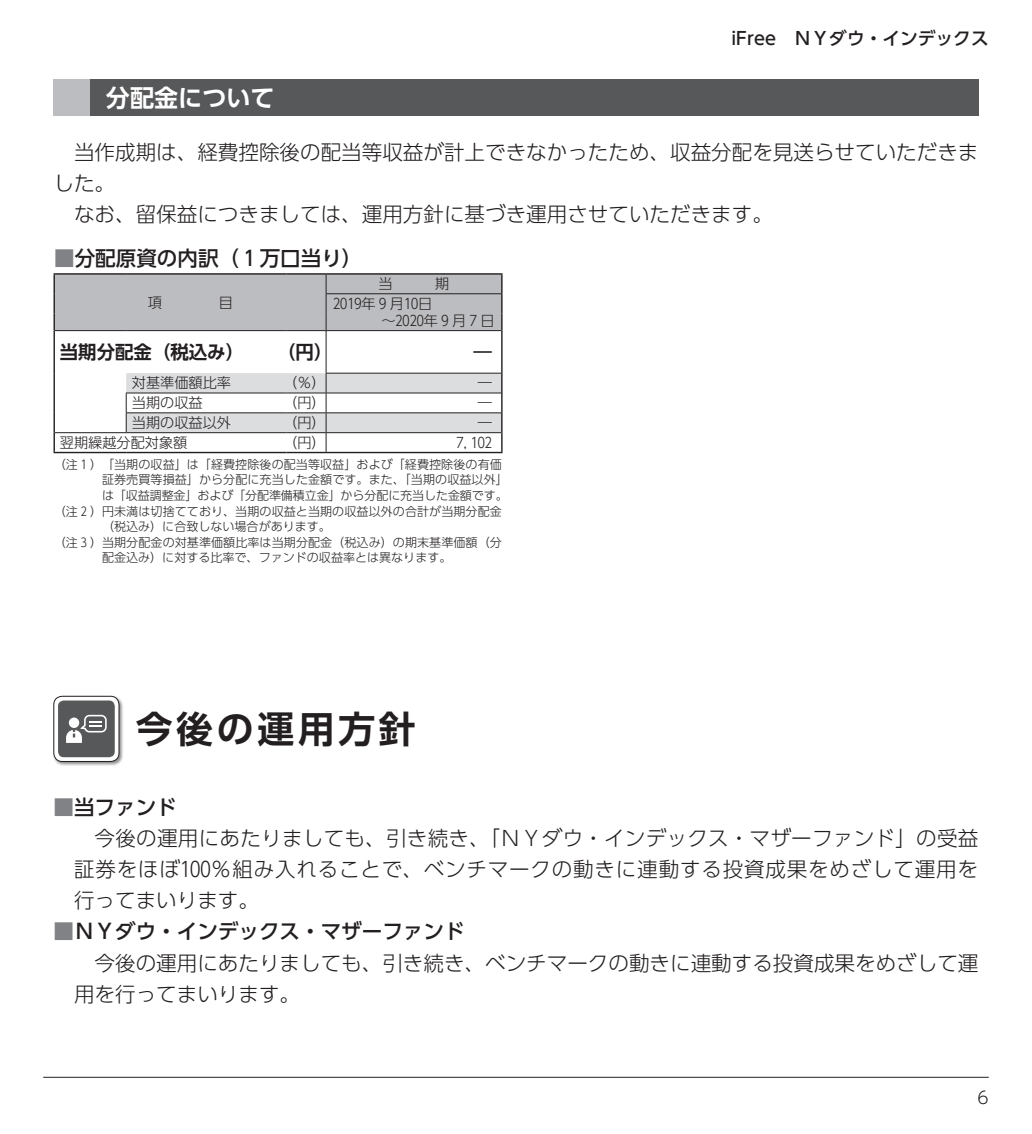
<style>
.page{position:relative;width:1032px;height:1134px;background:#fff}
.page>*{position:absolute;margin:0;border:0;box-sizing:border-box;transform-origin:0 0}
.t1{font:700 36.8px "UD Shin Go Pro De";letter-spacing:.1em;color:#231f20}
.t2{font:700 24px "UD Shin Go Pro De";color:#fff}
.t3{font:300 20.6px "UD Shin Go Pro";color:#231f20}
.t4{font:300 20.6px "UD Shin Go Pro";letter-spacing:.04em;color:#231f20}
.t5{font:500 20.6px "UD Shin Go Pro";color:#231f20}
.t6{font:700 18.4px "UD Shin Go Pro De";color:#231f20}
.t7{font:500 17.8px "UD Shin Go Pro";color:#231f20}
.t8{font:300 17px "UD Shin Go Pro";color:#231f20}
.t9{font:300 14.2px/17px "UD Shin Go Pro";color:#231f20}
.t10{font:300 12px "UD Shin Go Pro";letter-spacing:.005em;color:#231f20}
.s1{color:#808285}
</style>
<div class="page">
<hr style="left:43px;top:1077px;width:946px;height:1px;background:#231f20">
<hr style="left:54px;top:273px;width:72px;height:2px;background:#231f20">
<hr style="left:126px;top:273px;width:160px;height:2px;background:#231f20">
<hr style="left:286px;top:273px;width:40px;height:2px;background:#231f20">
<hr style="left:326px;top:273px;width:176px;height:2px;background:#231f20">
<hr style="left:54px;top:331px;width:1px;height:42px;background:#231f20">
<hr style="left:501px;top:331px;width:1px;height:42px;background:#231f20">
<svg style="left:54px;top:373px;width:1px;height:79px"></svg>
<hr style="left:54px;top:452px;width:72px;height:1px;background:#231f20">
<hr style="left:126px;top:452px;width:160px;height:1px;background:#231f20">
<hr style="left:286px;top:452px;width:40px;height:1px;background:#231f20">
<hr style="left:326px;top:452px;width:176px;height:1px;background:#231f20">
<div style="left:54px;top:274px;width:448px;height:57px;background:#bcbdc0"></div>
<hr style="left:326px;top:331px;width:1px;height:42px;background:#231f20">
<svg style="left:126px;top:373px;width:376px;height:79px"></svg>
<hr style="left:55px;top:432px;width:71px;height:1px;background:#231f20">
<hr style="left:126px;top:432px;width:160px;height:1px;background:#231f20">
<hr style="left:286px;top:432px;width:40px;height:1px;background:#231f20">
<hr style="left:326px;top:432px;width:175px;height:1px;background:#231f20">
<div style="left:54px;top:79px;width:924px;height:37px;background:#57585a"></div>
<div style="left:54px;top:79px;width:36px;height:37px;background:#bcbdc0"></div>
<div style="left:53px;top:696px;width:71px;height:70px;background:#231f20;opacity:.5"></div>
<div style="left:54px;top:696px;width:65px;height:65px;background:#fff;border-radius:9px"></div>
<div style="left:54px;top:696px;width:65px;height:66px;border:1px solid #231f20;border-radius:9px"></div>
<div style="left:58px;top:700px;width:57px;height:57px;background:#57585a;border-radius:6px"></div>
<svg style="left:66px;top:715px;width:41px;height:28px"></svg>
<h2 class="t2" style="left:106px;top:78px;width:170px">分配金について</h2>
<h3 class="t7" style="left:731px;top:24px;width:259px">iFree　ＮＹダウ・インデックス</h3>
<h3 class="t3" style="left:74px;top:135px;width:906px">当作成期は、経費控除後の配当等収益が計上できなかったため、収益分配を見送らせていただきま</h3>
<h3 class="t3" style="left:54px;top:166px;width:63px">した。</h3>
<h3 class="t3" style="left:74px;top:198px;width:700px">なお、留保益につきましては、運用方針に基づき運用させていただきます。</h3>
<h3 class="t5" style="left:54px;top:241px;width:310px"><span class="s1">■</span>分配原資の内訳（ 1 万口当り）</h3>
<p class="t9" style="left:148px;top:293px;width:16px">項</p>
<p class="t9" style="left:219px;top:293px;width:16px">目</p>
<p class="t9" style="left:378px;top:275px;width:16px">当</p>
<p class="t9" style="left:435px;top:275px;width:16px">期</p>
<p class="t9" style="left:381px;top:295px;width:115px;text-indent:-48px">2019年 9 月10日<br>～2020年 9 月 7 日</p>
<h3 class="t6" style="left:60px;top:337px;width:186px">当期分配金（税込み）</h3>
<h3 class="t6" style="left:277px;top:337px;width:57px">（円）</h3>
<h3 class="t6" style="left:473px;top:337px;width:20px">―</h3>
<p class="t9" style="left:132px;top:374px;width:101px">対基準価額比率</p>
<p class="t9" style="left:283px;top:374px;width:44px">（％）</p>
<p class="t9" style="left:478px;top:374px;width:16px">―</p>
<p class="t9" style="left:132px;top:394px;width:72px">当期の収益</p>
<p class="t9" style="left:283px;top:394px;width:44px">（円）</p>
<p class="t9" style="left:478px;top:394px;width:16px">―</p>
<p class="t9" style="left:132px;top:414px;width:101px">当期の収益以外</p>
<p class="t9" style="left:283px;top:414px;width:44px">（円）</p>
<p class="t9" style="left:478px;top:414px;width:16px">―</p>
<p class="t9" style="left:60px;top:434px;width:129px">翌期繰越分配対象額</p>
<p class="t9" style="left:283px;top:434px;width:44px">（円）</p>
<p class="t9" style="left:456px;top:434px;width:37px">7, 102</p>
<p class="t10" style="left:54px;top:454px;width:449px">（注 1 ）「当期の収益」は「経費控除後の配当等収益」および「経費控除後の有価</p>
<p class="t10" style="left:102px;top:470px;width:407px">証券売買等損益」から分配に充当した金額です。また、「当期の収益以外」</p>
<p class="t10" style="left:102px;top:486px;width:407px">は「収益調整金」および「分配準備積立金」から分配に充当した金額です。</p>
<p class="t10" style="left:54px;top:501px;width:449px">（注 2 ）円未満は切捨てており、当期の収益と当期の収益以外の合計が当期分配金</p>
<p class="t10" style="left:102px;top:517px;width:230px">（税込み）に合致しない場合があります。</p>
<p class="t10" style="left:54px;top:532px;width:449px">（注 3 ）当期分配金の対基準価額比率は当期分配金（税込み）の期末基準価額（分</p>
<p class="t10" style="left:102px;top:548px;width:351px">配金込み）に対する比率で、ファンドの収益率とは異なります。</p>
<h1 class="t1" style="left:136px;top:699px;width:282px">今後の運用方針</h1>
<h3 class="t5" style="left:54px;top:790px;width:125px"><span class="s1">■</span>当ファンド</h3>
<h3 class="t3" style="left:95px;top:821px;width:885px">今後の運用にあたりましても、引き続き、「ＮＹダウ・インデックス・マザーファンド」の受益</h3>
<h3 class="t4" style="left:74px;top:852px;width:905px">証券をほぼ100％組み入れることで、ベンチマークの動きに連動する投資成果をめざして運用を</h3>
<h3 class="t3" style="left:74px;top:884px;width:186px">行ってまいります。</h3>
<h3 class="t5" style="left:54px;top:915px;width:413px"><span class="s1">■</span>ＮＹダウ・インデックス・マザーファンド</h3>
<h3 class="t3" style="left:95px;top:946px;width:885px">今後の運用にあたりましても、引き続き、ベンチマークの動きに連動する投資成果をめざして運</h3>
<h3 class="t3" style="left:74px;top:977px;width:228px">用を行ってまいります。</h3>
<h3 class="t8" style="left:977px;top:1083px;width:13px">6</h3>
</div>
